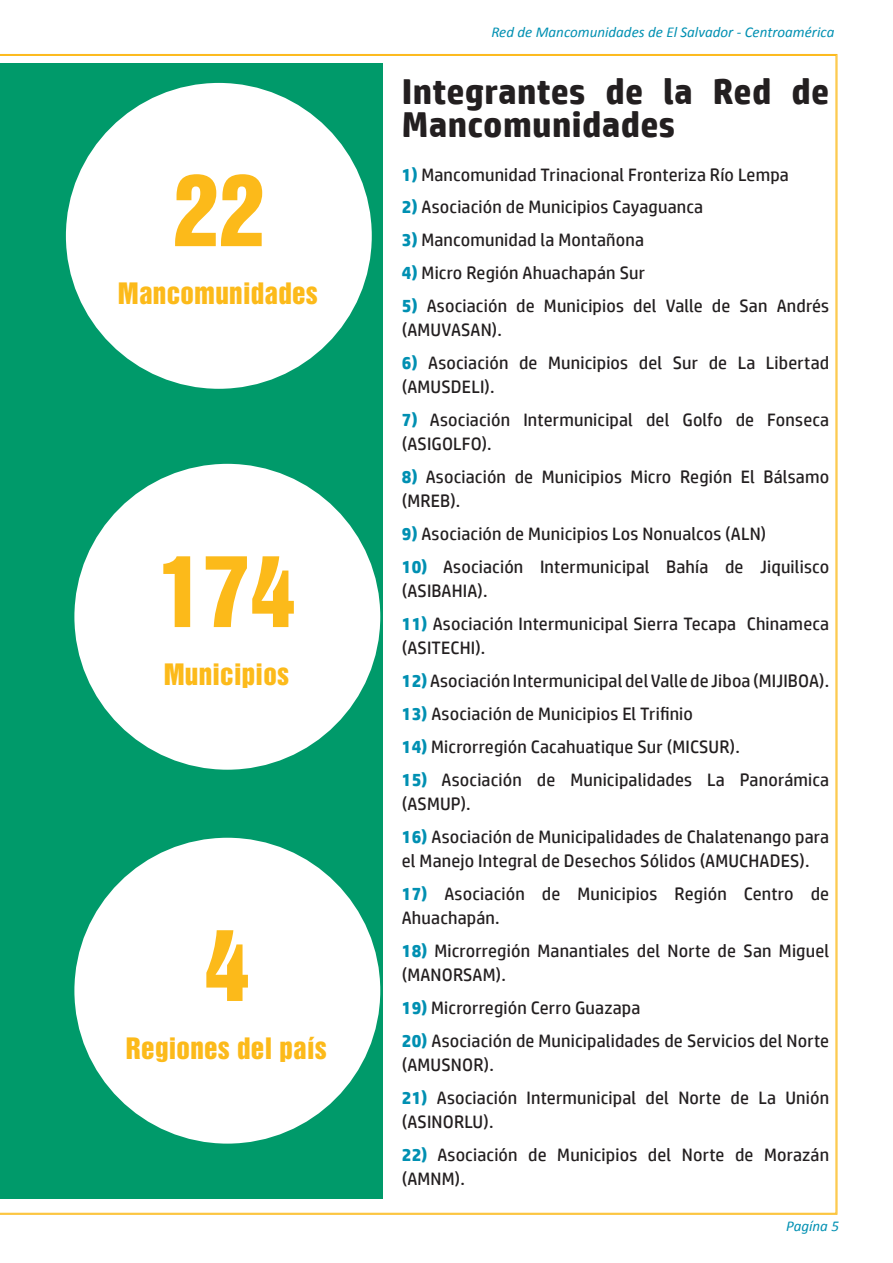
<style>
.page{position:relative;width:893px;height:1263px;background:#fff}
.page>*{position:absolute;margin:0;border:0;box-sizing:border-box;transform-origin:0 0}
.t1{font:90px "Helvetica Inserat LT Std";color:#fcba1a}
.t2{font:700 36px/33px "HP Simplified";letter-spacing:.01em;color:#231f20}
.t3{font:27px "Helvetica Inserat LT Std";letter-spacing:.01em;color:#fcba1a}
.t4{font:18px/24px "HP Simplified";letter-spacing:.01em;color:#231f20}
.t5{font:italic 15px "Calibri";color:#0090b2}
.s1{font-weight:700;color:#0090b2}
</style>
<div class="page">
<div style="left:0;top:64px;width:383px;height:1135px;background:#009a6a"></div>
<div style="left:72px;top:89px;width:294px;height:294px;background:#fff;border-radius:50%"></div>
<div style="left:66px;top:83px;width:306px;height:306px;border:12px solid #fff;border-radius:50%"></div>
<div style="left:80px;top:470px;width:294px;height:294px;background:#fff;border-radius:50%"></div>
<div style="left:74px;top:464px;width:306px;height:306px;border:12px solid #fff;border-radius:50%"></div>
<div style="left:80px;top:844px;width:294px;height:294px;background:#fff;border-radius:50%"></div>
<div style="left:74px;top:838px;width:306px;height:305px;border:12px solid #fff;border-radius:50%"></div>
<h1 class="t1" style="left:173px;top:157px;width:92px">22</h1>
<h3 class="t3" style="left:118px;top:277px;width:202px">Mancomunidades</h3>
<h1 class="t1" style="left:159px;top:538px;width:138px">174</h1>
<h3 class="t3" style="left:164px;top:658px;width:127px">Municipios</h3>
<h1 class="t1" style="left:205px;top:912px;width:46px">4</h1>
<h3 class="t3" style="left:126px;top:1032px;width:202px">Regiones del país</h3>
<p class="t5" style="left:491px;top:21px;width:345px">Red de Mancomunidades de El Salvador - Centroamérica</p>
<h2 class="t2" style="left:402px;top:75px;width:429px">Integrantes de la Red de<br>Mancomunidades</h2>
<p class="t4" style="left:402px;top:162px;width:388px"><span class="s1">1)</span> Mancomunidad Trinacional Fronteriza Río Lempa</p>
<p class="t4" style="left:402px;top:195px;width:303px"><span class="s1">2)</span> Asociación de Municipios Cayaguanca</p>
<p class="t4" style="left:402px;top:228px;width:244px"><span class="s1">3)</span> Mancomunidad la Montañona</p>
<p class="t4" style="left:402px;top:261px;width:245px"><span class="s1">4)</span> Micro Región Ahuachapán Sur</p>
<p class="t4" style="left:402px;top:294px;width:429px"><span class="s1">5)</span> Asociación de Municipios del Valle de San Andrés (AMUVASAN).</p>
<p class="t4" style="left:402px;top:351px;width:429px"><span class="s1">6)</span> Asociación de Municipios del Sur de La Libertad (AMUSDELI).</p>
<p class="t4" style="left:402px;top:408px;width:429px"><span class="s1">7)</span> Asociación Intermunicipal del Golfo de Fonseca (ASIGOLFO).</p>
<p class="t4" style="left:402px;top:465px;width:429px"><span class="s1">8)</span> Asociación de Municipios Micro Región El Bálsamo (MREB).</p>
<p class="t4" style="left:402px;top:522px;width:366px"><span class="s1">9)</span> Asociación de Municipios Los Nonualcos (ALN)</p>
<p class="t4" style="left:402px;top:555px;width:429px"><span class="s1">10)</span> Asociación Intermunicipal Bahía de Jiquilisco (ASIBAHIA).</p>
<p class="t4" style="left:402px;top:612px;width:429px"><span class="s1">11)</span> Asociación Intermunicipal Sierra Tecapa Chinameca (ASITECHI).</p>
<p class="t4" style="left:402px;top:669px;width:429px"><span class="s1">12)</span> Asociación Intermunicipal del Valle de Jiboa (MIJIBOA).</p>
<p class="t4" style="left:402px;top:702px;width:293px"><span class="s1">13)</span> Asociación de Municipios El Trifinio</p>
<p class="t4" style="left:402px;top:735px;width:340px"><span class="s1">14)</span> Microrregión Cacahuatique Sur (MICSUR).</p>
<p class="t4" style="left:402px;top:768px;width:429px"><span class="s1">15)</span> Asociación de Municipalidades La Panorámica (ASMUP).</p>
<p class="t4" style="left:402px;top:825px;width:429px"><span class="s1">16)</span> Asociación de Municipalidades de Chalatenango para el Manejo Integral de Desechos Sólidos (AMUCHADES).</p>
<p class="t4" style="left:402px;top:882px;width:429px"><span class="s1">17)</span> Asociación de Municipios Región Centro de<br>Ahuachapán.</p>
<p class="t4" style="left:402px;top:939px;width:429px"><span class="s1">18)</span> Microrregión Manantiales del Norte de San Miguel (MANORSAM).</p>
<p class="t4" style="left:402px;top:996px;width:240px"><span class="s1">19)</span> Microrregión Cerro Guazapa</p>
<p class="t4" style="left:402px;top:1029px;width:429px"><span class="s1">20)</span> Asociación de Municipalidades de Servicios del Norte (AMUSNOR).</p>
<p class="t4" style="left:402px;top:1086px;width:429px"><span class="s1">21)</span> Asociación Intermunicipal del Norte de La Unión (ASINORLU).</p>
<p class="t4" style="left:402px;top:1143px;width:429px"><span class="s1">22)</span> Asociación de Municipios del Norte de Morazán (AMNM).</p>
<p class="t5" style="left:786px;top:1215px;width:54px">Pagína 5</p>
</div>
